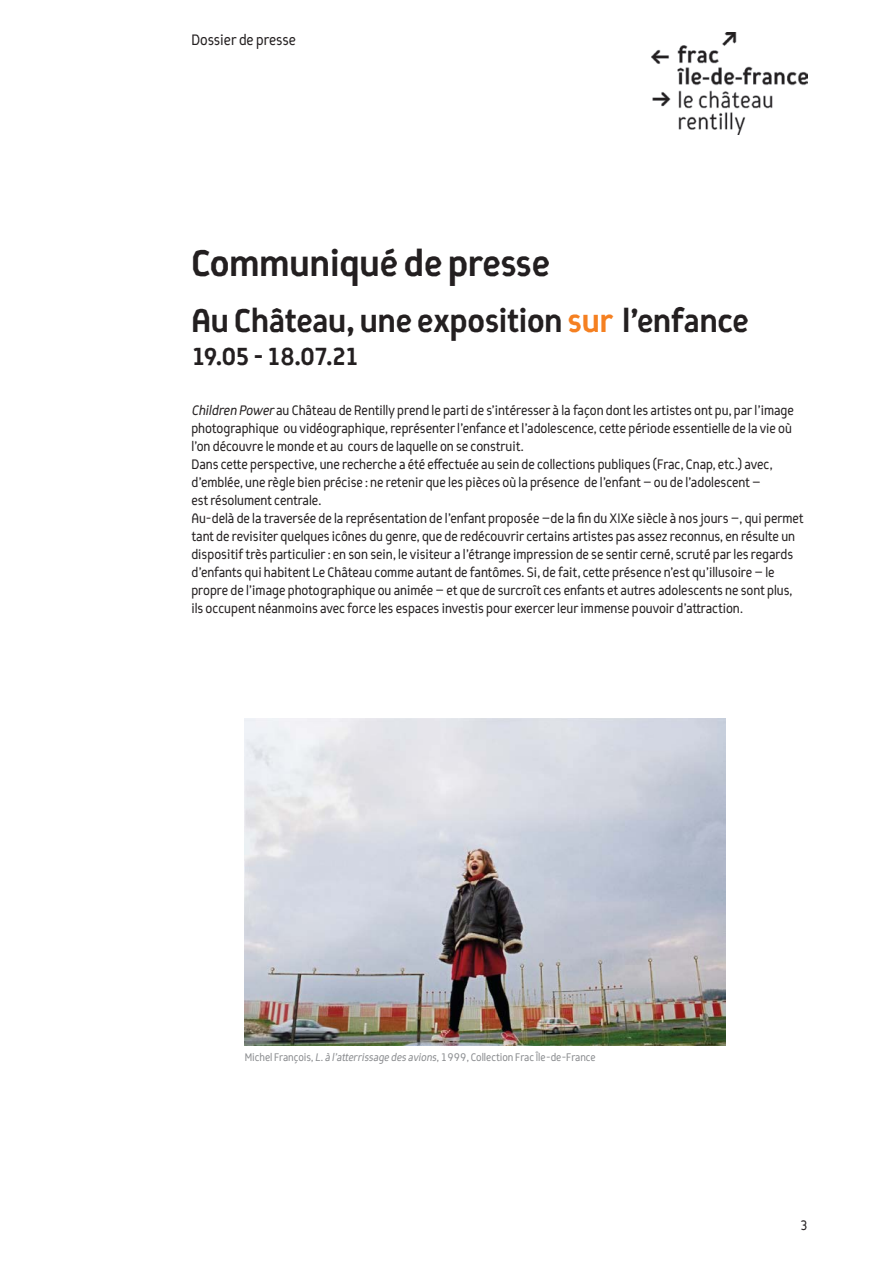
<style>
.page{position:relative;width:893px;height:1263px;background:#fff}
.page>*{position:absolute;margin:0;border:0;box-sizing:border-box;transform-origin:0 0}
.t1{font:700 40.5px "AB Eiffel";color:#231f20}
.t2{font:700 36px "AB Eiffel";color:#231f20}
.t3{font:700 27px "AB Eiffel";letter-spacing:-.035em;color:#231f20}
.t4{font:16.5px "AB Eiffel";color:#231f20}
.ab_Eiffel_-_Regular{font:15px/18px "AB Eiffel";color:#231f20}
.t5{font:12px "AB Eiffel";color:#8a8c8f}
.s1{color:#f58021}
.s2{font-style:italic}
</style>
<div class="page">
<img style="left:652px;top:33px;width:156px;height:102px">
<img style="left:245px;top:719px;width:481px;height:326px">
<p class="t4" style="left:191px;top:32px;width:106px">Dossier de presse</p>
<p class="t1" style="left:191px;top:242px;width:360px">Communiqué de presse</p>
<p class="t2" style="left:191px;top:302px;width:559px">Au Château, une exposition <span class="s1">sur</span> l’enfance</p>
<p class="t3" style="left:191px;top:342px;width:169px">19.05 - 18.07.21</p>
<p class="ab_Eiffel_-_Regular" style="left:191px;top:401px;width:604px"><span class="s2">Children Power</span> au Château de Rentilly prend le parti de s’intéresser à la façon dont les artistes ont pu, par l’image photographique ou vidéographique, représenter l’enfance et l’adolescence, cette période essentielle de la vie où l’on découvre le monde et au cours de laquelle on se construit.</p>
<p class="ab_Eiffel_-_Regular" style="left:191px;top:455px;width:583px">Dans cette perspective, une recherche a été effectuée au sein de collections publiques (Frac, Cnap, etc.) avec, d’emblée, une règle bien précise : ne retenir que les pièces où la présence de l’enfant – ou de l’adolescent – est résolument centrale.</p>
<p class="ab_Eiffel_-_Regular" style="left:191px;top:509px;width:614px">Au-delà de la traversée de la représentation de l’enfant proposée –de la fin du XIXe siècle à nos jours –, qui permet tant de revisiter quelques icônes du genre, que de redécouvrir certains artistes pas assez reconnus, en résulte un dispositif très particulier : en son sein, le visiteur a l’étrange impression de se sentir cerné, scruté par les regards d’enfants qui habitent Le Château comme autant de fantômes. Si, de fait, cette présence n’est qu’illusoire – le propre de l’image photographique ou animée – et que de surcroît ces enfants et autres adolescents ne sont plus, ils occupent néanmoins avec force les espaces investis pour exercer leur immense pouvoir d’attraction.</p>
<p class="t5" style="left:245px;top:1051px;width:352px">Michel François, <span class="s2">L.à l’atterrissage des avions</span>, 1999, Collection Frac Île-de-France</p>
<p class="ab_Eiffel_-_Regular" style="left:800px;top:1216px;width:9px">3</p>
</div>
